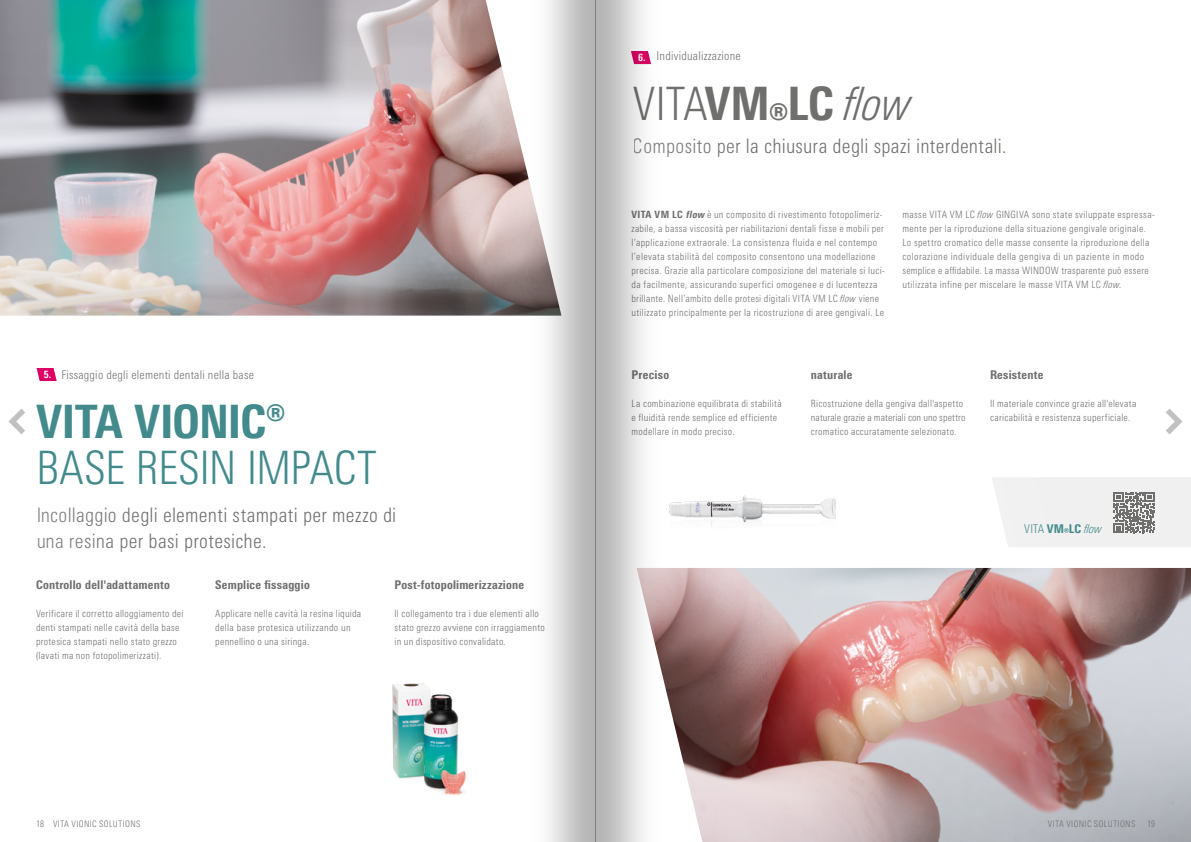
<style>
.page{position:relative;width:1191px;height:842px;background:#fff}
.page>*{position:absolute;margin:0;border:0;box-sizing:border-box;transform-origin:0 0}
.Produktheadline_Erste_Seite_Farbig{font:300 condensed 46px "Univers Next Pro";letter-spacing:-.015em;color:#438a8d}
.Produktheadline_Erste_Seite_Farbig-2{font:800 condensed 46px "Univers Next Pro";color:#6f6f6e}
.Produktheadline_Erste_Seite_Farbig-3{font:800 condensed 46px "Univers Next Pro";letter-spacing:-.02em;color:#438a8d}
.t1{font:300 condensed 20px/26px "Univers Next Pro";letter-spacing:.015em;color:#6f6f6e}
._03_Kleine_Headline_12pt{font:800 condensed 12px "Univers Next Pro";letter-spacing:.015em;color:#6f6f6e}
.Segment_12Pt_13_5{font:300 condensed 12px "Univers Next Pro";letter-spacing:.02em;color:#6f6f6e}
.Produktname_vor_QR-Code{font:800 condensed 12px "Univers Next Pro";color:#438a8d}
.Fließtext_10pt{font:300 condensed 10px/14px "Univers Next Pro";letter-spacing:.03em;color:#6f6f6e}
.Fließtext_10Pt_13_5{font:800 condensed 10px "Univers Next Pro";color:#fff}
._03_Kleine_Headline_12pt-2{font:300 condensed 9px "Univers Next Pro";letter-spacing:.035em;color:#6f6f6e}
.s1{font-weight:300}
.s2{font-weight:300;font-style:italic}
.s3{font-weight:800}
.s4{font-weight:800;font-style:italic}
.s5{font-style:italic}
</style>
<div class="page">
<img style="left:392px;top:683px;width:62px;height:112px">
<img style="left:737px;top:495px;width:99px;height:28px">
<img style="left:737px;top:568px;width:454px;height:274px">
<img style="left:0;top:0;width:454px;height:316px">
<svg style="left:992px;top:477px;width:199px;height:70px"></svg>
<svg style="left:37px;top:368px;width:20px;height:13px"></svg>
<img style="left:454px;top:0;width:283px;height:842px">
<svg style="left:1166px;top:409px;width:16px;height:25px"></svg>
<svg style="left:9px;top:409px;width:16px;height:25px"></svg>
<p class="Fließtext_10Pt_13_5" style="left:638px;top:52px;width:9px">6.</p>
<p class="Segment_12Pt_13_5" style="left:656px;top:49px;width:86px">Individualizzazione</p>
<p class="Produktheadline_Erste_Seite_Farbig-2" style="left:633px;top:76px;width:281px"><span class="s1">VITA</span>VM®LC <span class="s2">flow</span></p>
<h2 class="t1" style="left:633px;top:133px;width:375px">Composito per la chiusura degli spazi interdentali.</h2>
<p class="Fließtext_10Pt_13_5" style="left:44px;top:369px;width:9px">5.</p>
<p class="Segment_12Pt_13_5" style="left:61px;top:368px;width:194px">Fissaggio degli elementi dentali nella base</p>
<p class="Produktheadline_Erste_Seite_Farbig-3" style="left:36px;top:394px;width:250px">VITA VIONIC®</p>
<p class="Produktheadline_Erste_Seite_Farbig" style="left:36px;top:442px;width:342px">BASE RESIN IMPACT</p>
<h2 class="t1" style="left:36px;top:502px;width:362px">Incollaggio degli elementi stampati per mezzo di una resina per basi protesiche.</h2>
<p class="_03_Kleine_Headline_12pt" style="left:36px;top:578px;width:135px">Controllo dell'adattamento</p>
<p class="Fließtext_10pt" style="left:36px;top:606px;width:149px">Verificare il corretto alloggiamento dei denti stampati nelle cavità della base protesica stampati nello stato grezzo (lavati ma non fotopolimerizzati).</p>
<p class="_03_Kleine_Headline_12pt" style="left:215px;top:578px;width:96px">Semplice fissaggio</p>
<p class="Fließtext_10pt" style="left:215px;top:606px;width:148px">Applicare nelle cavità la resina liquida della base protesica utilizzando un pennellino o una siringa.</p>
<p class="_03_Kleine_Headline_12pt" style="left:394px;top:578px;width:131px">Post-fotopolimerizzazione</p>
<p class="Fließtext_10pt" style="left:394px;top:606px;width:152px">Il collegamento tra i due elementi allo stato grezzo avviene con irraggiamento in un dispositivo convalidato.</p>
<p class="Fließtext_10pt" style="left:631px;top:207px;width:255px"><span class="s3">VITA VM LC</span> <span class="s4">flow</span> è un composito di rivestimento fotopolimeriz&shy;zabile, a bassa viscosità per riabilitazioni dentali fisse e mobili per l’applicazione extraorale. La consistenza fluida e nel contempo l’elevata stabilità del composito consentono una modellazione precisa. Grazie alla particolare composizione del materiale si luci&shy;da facilmente, assicurando superfici omogenee e di lucentezza brillante. Nell’ambito delle protesi digitali VITA VM LC <span class="s5">flow</span> viene utilizzato principalmente per la ricostruzione di aree gengivali. Le</p>
<p class="Fließtext_10pt" style="left:902px;top:207px;width:254px">masse VITA VM LC <span class="s5">flow</span> GINGIVA sono state sviluppate espressa&shy;mente per la riproduzione della situazione gengivale originale.<br>Lo spettro cromatico delle masse consente la riproduzione della colorazione individuale della gengiva di un paziente in modo semplice e affidabile. La massa WINDOW trasparente può essere utilizzata infine per miscelare le masse VITA VM LC <span class="s5">flow</span>.</p>
<p class="_03_Kleine_Headline_12pt" style="left:631px;top:368px;width:39px">Preciso</p>
<p class="Fließtext_10pt" style="left:631px;top:396px;width:152px">La combinazione equilibrata di stabilità e fluidità rende semplice ed efficiente modellare in modo preciso.</p>
<p class="_03_Kleine_Headline_12pt" style="left:811px;top:368px;width:43px">naturale</p>
<p class="Fließtext_10pt" style="left:811px;top:396px;width:156px">Ricostruzione della gengiva dall'aspetto naturale grazie a materiali con uno spettro cromatico accuratamente selezionato.</p>
<p class="_03_Kleine_Headline_12pt" style="left:990px;top:368px;width:55px">Resistente</p>
<p class="Fließtext_10pt" style="left:990px;top:396px;width:148px">Il materiale convince grazie all'elevata caricabilità e resistenza superficiale.</p>
<p class="Produktname_vor_QR-Code" style="left:1024px;top:522px;width:79px"><span class="s1">VITA</span> VM®LC <span class="s2">flow</span></p>
<p class="_03_Kleine_Headline_12pt-2" style="left:36px;top:819px;width:106px">18 VITA VIONIC SOLUTIONS</p>
<p class="_03_Kleine_Headline_12pt-2" style="left:1048px;top:819px;width:89px">VITA VIONIC SOLUTIONS</p>
<p class="_03_Kleine_Headline_12pt-2" style="left:1147px;top:819px;width:9px">19</p>
</div>
